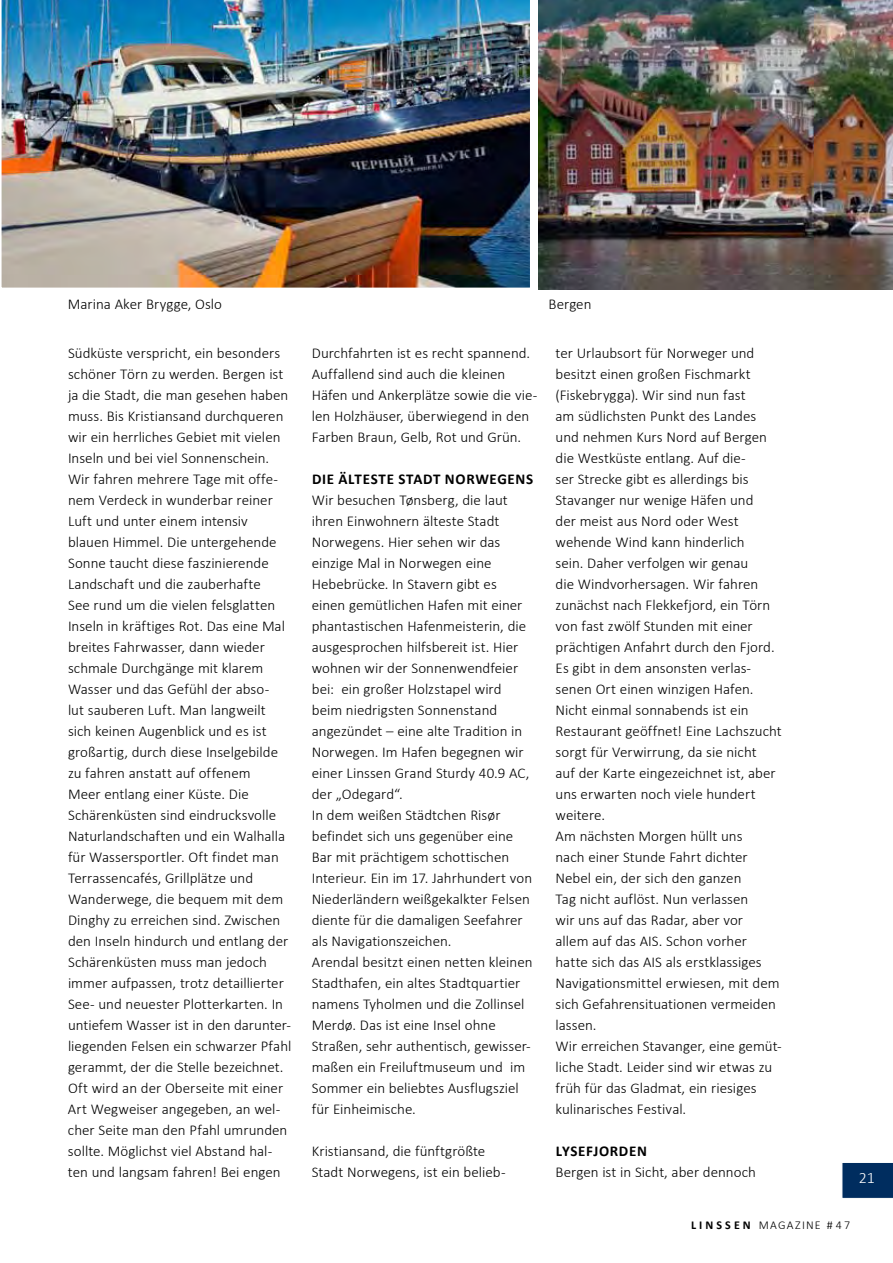
<style>
.page{position:relative;width:893px;height:1263px;background:#fff}
.page>*{position:absolute;margin:0;border:0;box-sizing:border-box;transform-origin:0 0}
.t1{font:300 16.05px "Calibri";color:#fff}
.t2{font:300 15px/21px "Calibri";color:#000}
.t3{font:700 15px "Calibri";letter-spacing:.045em;color:#000}
.t4{font:300 12px "Calibri";letter-spacing:.105em;color:#000}
.s1{font-weight:700}
</style>
<div class="page">
<img style="left:539px;top:0;width:354px;height:289px">
<img style="left:1px;top:0;width:529px;height:288px">
<div style="left:842px;top:1163px;width:51px;height:35px;background:#002d5f"></div>
<p class="t2" style="left:68px;top:293px;width:156px">Marina Aker Brygge, Oslo</p>
<p class="t2" style="left:548px;top:293px;width:45px">Bergen</p>
<p class="t2" style="left:312px;top:342px;width:227px">Durchfahrten ist es recht spannend.<br>Auffallend sind auch die kleinen Häfen und Ankerplätze sowie die vie&shy;len Holzhäuser, überwiegend in den Farben Braun, Gelb, Rot und Grün.</p>
<p class="t3" style="left:312px;top:469px;width:159px">DIE ÄLTESTE STADT NORW</p>
<p class="t3" style="left:490px;top:469px;width:45px">EGENS</p>
<p class="t2" style="left:312px;top:489px;width:222px">Wir besuchen Tønsberg, die laut ihren Einwohnern älteste Stadt<br>Norwegens. H ier sehen wir das einzige Mal in Norwegen eine<br>H ebebrücke. I n Stavern gibt es einen gemütlichen Hafen mit einer phantastischen Hafenmeisterin, die ausgesprochen hilfsbereit ist. H ier wohnen wir der Sonnenwendfeier bei: ein großer Holzstapel wird beim niedrigsten Sonnenstand angezündet – eine alte Tradition in<br>N orwegen. I m Hafen begegnen wir einer Linssen Grand Sturdy 40.9 AC, der „Odegard“.<br>I n dem weißen Städtchen Risør befindet sich uns gegenüber eine<br>Bar mit prächtigem schottischen<br>I nterieur. Ein im 17. Jahrhundert von<br>N iederländern weißgekalkter Felsen diente für die damaligen Seefahrer als Navigationszeichen.<br>Arendal besitzt einen netten kleinen<br>Stadthafen, ein altes Stadtquartier namens Tyholmen und die Zollinsel<br>Merdø. Das ist eine I nsel ohne<br>Straßen, sehr authentisch, gewisser&shy;maßen ein Freiluftmuseum und im<br>Sommer ein beliebtes Ausflugsziel für Einheimische.</p>
<p class="t2" style="left:312px;top:1140px;width:195px">Kristiansand, die fünftgrößte<br>Stadt Norwegens, ist ein belieb-</p>
<p class="t2" style="left:556px;top:342px;width:228px">ter Urlaubsort für Norweger und besitzt einen großen Fischmarkt (Fiskebrygga). Wir sind nun fast<br>am südlichsten Punkt des Landes und nehmen Kurs Nord auf Bergen die Westküste entlang. Auf die-<br>ser Strecke gibt es allerdings bis<br>Stavanger nur wenige Häfen und<br>der meist aus Nord oder West wehende Wind kann hinderlich<br>sein. Daher verfolgen wir genau<br>die Windvorhersagen. Wir fahren zunächst nach Flekkefjord, ein Törn von fast zwölf Stunden mit einer prächtigen Anfahrt durch den Fjord.<br>Es gibt in dem ansonsten verlas&shy;senen Ort einen winzigen Hafen.<br>N icht einmal sonnabends ist ein<br>Restaurant geöffnet! Eine Lachszucht sorgt für Verwirrung, da sie nicht<br>auf der Karte eingezeichnet ist, aber uns erwarten noch viele hundert weitere.<br>Am nächsten Morgen hüllt uns<br>nach einer Stunde Fahrt dichter<br>Nebel ein, der sich den ganzen<br>Tag nicht auflöst. N un verlassen<br>wir uns auf das Radar, aber vor<br>allem auf das AIS . Schon vorher hatte sich das AIS</p>
<p class="t2" style="left:68px;top:342px;width:225px">Südküste verspricht, ein besonders schöner Törn zu werden. Bergen ist ja die Stadt, die man gesehen haben muss. Bis Kristiansand durchqueren wir ein herrliches Gebiet mit vielen<br>I nseln und bei viel Sonnenschein.<br>Wir fahren mehrere Tage mit offe&shy;nem Verdeck in wunderbar reiner Luft und unter einem intensiv blauen Himmel. Die untergehende Sonne taucht diese faszinierende Landschaft und die zauberhafte<br>See rund um die vielen felsglatten<br>I nseln in kräftiges Rot. Das eine Mal breites Fahrwasser, dann wieder schmale Durchgänge mit klarem Wasser und das Gefühl der abso-<br>lut sauberen Luft. Man langweilt sich keinen Augenblick und es ist großartig, durch diese I nselgebilde zu fahren anstatt auf offenem<br>Meer entlang einer Küste. Die Schärenküsten sind eindrucksvolle Naturlandschaften und ein Walhalla für Wassersportler. Oft findet man Terrassencafés, Grillplätze und Wanderwege, die bequem mit dem Dinghy zu erreichen sind. Zwischen den I nseln hindurch und entlang der Schärenküsten muss man jedoch immer aufpassen, trotz detaillierter See- und neuester Plotterkarten. I n untiefem Wasser ist in den darunter&shy;liegenden Felsen ein schwarzer Pfahl gerammt, der die Stelle bezeichnet.<br>Oft wird an der Oberseite mit einer Art Wegweiser angegeben, an wel&shy;cher Seite man den Pfahl umrunden sollte. Möglichst viel Abstand hal&shy;ten und langsam fahren! Bei engen</p>
<p class="t2" style="left:556px;top:951px;width:228px;text-indent:110px">als erstklassiges<br>N avigationsmittel erwiesen, mit dem sich Gefahrensituationen vermeiden lassen.<br>Wir erreichen Stavanger, eine gemüt&shy;liche Stadt. Leider sind wir etwas zu früh für das Gladmat, ein riesiges kulinarisches Festival.</p>
<p class="t3" style="left:556px;top:1141px;width:93px">LY SEFJORDEN</p>
<p class="t2" style="left:556px;top:1161px;width:202px">Bergen ist in Sicht, aber dennoch</p>
<p class="t1" style="left:859px;top:1168px;width:17px">21</p>
<p class="t4" style="left:691px;top:1217px;width:161px"><span class="s1">LINSSEN</span> magazine #47</p>
</div>
